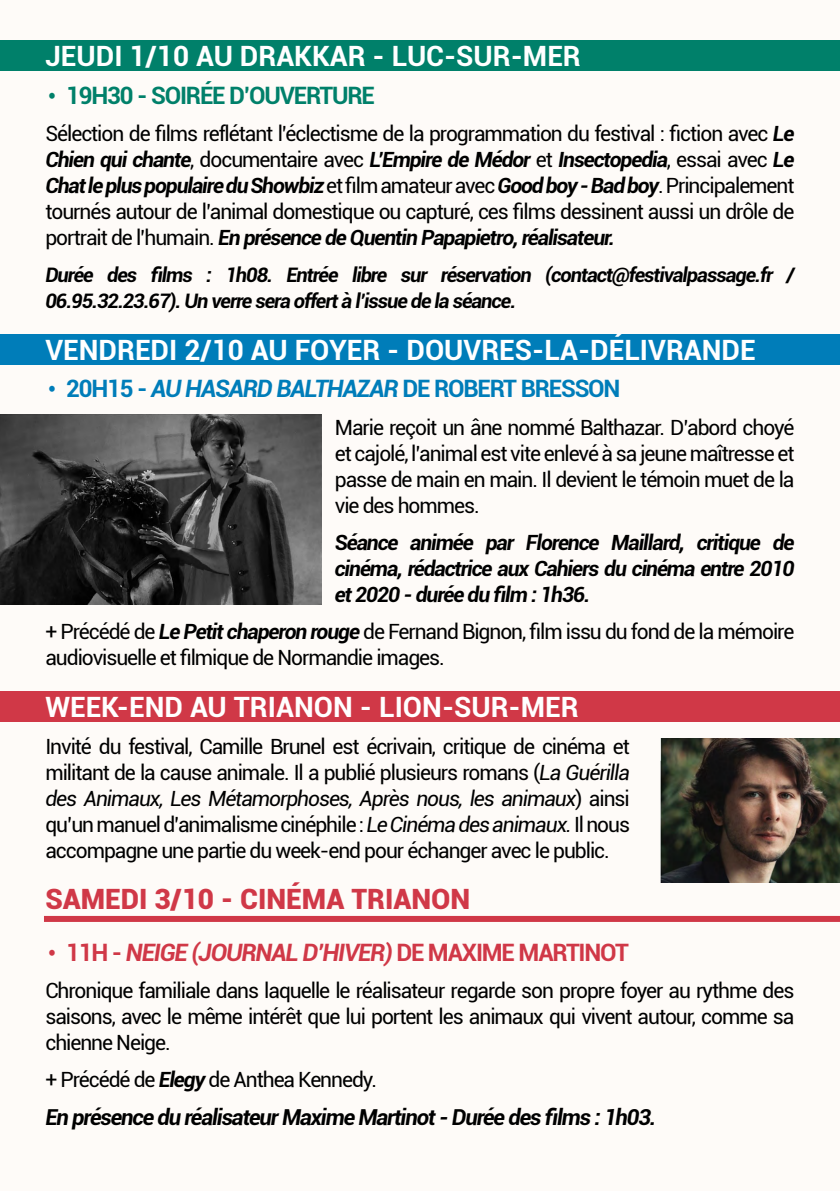
<style>
.page{position:relative;width:840px;height:1191px;background:#fff}
.page>*{position:absolute;margin:0;border:0;box-sizing:border-box;transform-origin:0 0}
.t1{font:700 28px "Roboto";color:#fff}
.t2{font:900 28px "Roboto";color:#d03847}
.t3{font:italic 700 24px "Roboto";letter-spacing:-.05em;color:#d03847}
.t4{font:700 24px "Roboto";letter-spacing:-.05em;color:#007db9}
.t5{font:700 24px "Roboto";letter-spacing:-.05em;color:#00806a}
.t6{font:italic 700 22px "Roboto";letter-spacing:-.05em;color:#000}
.t7{font:21px/26px "Roboto";letter-spacing:-.05em;color:#000;text-align:justify}
.t8{font:italic 700 21px/26px "Roboto";letter-spacing:-.05em;color:#000;text-align:justify}
.t9{font:italic 700 20px/26px "Roboto";letter-spacing:-.05em;color:#000}
.s1{font-family:"Andale Mono";font-weight:400}
.s2{font-weight:700;font-style:italic}
.s3{font-style:italic}
.s4{font-family:"Andale Mono";font-weight:400;font-style:normal}
.s5{font-style:normal}
</style>
<div class="page">
<div style="left:0;top:0;width:839px;height:1191px;background:#fefbf8"></div>
<div style="left:0;top:691px;width:839px;height:30px;background:#d03847"></div>
<div style="left:0;top:334px;width:839px;height:31px;background:#007db9"></div>
<div style="left:0;top:41px;width:839px;height:30px;background:#00806a"></div>
<img style="left:660px;top:738px;width:179px;height:145px">
<img style="left:0;top:414px;width:321px;height:190px">
<div style="left:44px;top:916px;width:795px;height:6px;background:#d03847"></div>
<h1 class="t1" style="left:45px;top:37px;width:536px">JEUDI 1/10 AU DRAKKAR - LUC-SUR-MER</h1>
<p class="t5" style="left:45px;top:78px;width:331px"><span class="s1">•</span> 19H30 - SOIRÉE D’OUVERTURE</p>
<p class="t7" style="left:45px;top:120px;width:750px">Sélection de films reflétant l’éclectisme de la programmation du festival : fiction avec <span class="s2">Le Chien qui chante</span>, documentaire avec <span class="s2">L’Empire de Médor</span> et <span class="s2">Insectopedia</span>, essai avec <span class="s2">Le Chat le plus populaire du Showbiz</span> et film amateur avec <span class="s2">Good boy - Bad boy</span>. Principalement tournés autour de l’animal domestique ou capturé, ces films dessinent aussi un drôle de portrait de l’humain. <span class="s2">En présence de Quentin Papapietro, réalisateur.</span></p>
<p class="t9" style="left:45px;top:261px;width:750px">Durée des films : 1h08. Entrée libre sur réservation (contact@festivalpassage.fr /<br>06.95.32.23.67). Un verre sera offert à l’issue de la séance.</p>
<h1 class="t1" style="left:45px;top:330px;width:711px">VENDREDI 2/10 AU FOYER - DOUVRES-LA-DÉLIVRANDE</h1>
<p class="t4" style="left:45px;top:372px;width:576px"><span class="s1">•</span> 20H15 - <span class="s3">AU HASARD BALTHAZAR</span> DE ROBERT BRESSON</p>
<p class="t7" style="left:334px;top:413px;width:461px">Marie reçoit un âne nommé Balthazar. D’abord choyé et cajolé, l’animal est vite enlevé à sa jeune maîtresse et passe de main en main. Il devient le témoin muet de la vie des hommes.</p>
<p class="t8" style="left:334px;top:528px;width:461px">Séance animée par Florence Maillard, critique de cinéma, rédactrice aux Cahiers du cinéma entre 2010 et 2020 - durée du film : 1h36.</p>
<p class="t7" style="left:45px;top:618px;width:750px">+ Précédé de <span class="s2">Le Petit chaperon rouge</span> de Fernand Bignon, film issu du fond de la mémoire audiovisuelle et filmique de Normandie images.</p>
<h1 class="t1" style="left:45px;top:687px;width:534px">WEEK-END AU TRIANON - LION-SUR-MER</h1>
<p class="t7" style="left:45px;top:732px;width:585px">Invité du festival, Camille Brunel est écrivain, critique de cinéma et militant de la cause animale. Il a publié plusieurs romans (<span class="s3">La Guérilla des Animaux, Les Métamorphoses, Après nous, les animaux</span>) ainsi qu’un manuel d’animalisme cinéphile : <span class="s3">Le Cinéma des animaux.</span> Il nous accompagne une partie du week-end pour échanger avec le public.</p>
<h1 class="t2" style="left:45px;top:879px;width:426px">SAMEDI 3/10 - CINÉMA TRIANON</h1>
<p class="t3" style="left:45px;top:935px;width:584px"><span class="s4">•</span> <span class="s5">11H -</span> NEIGE (JOURNAL D’HIVER) <span class="s5">DE MAXIME MARTINOT</span></p>
<p class="t7" style="left:45px;top:977px;width:750px">Chronique familiale dans laquelle le réalisateur regarde son propre foyer au rythme des saisons, avec le même intérêt que lui portent les animaux qui vivent autour, comme sa chienne Neige.</p>
<p class="t7" style="left:45px;top:1066px;width:333px">+ Précédé de <span class="s2">Elegy</span> de Anthea Kennedy.</p>
<p class="t6" style="left:45px;top:1101px;width:612px">En présence du réalisateur Maxime Martinot - Durée des films : 1h03.</p>
</div>
